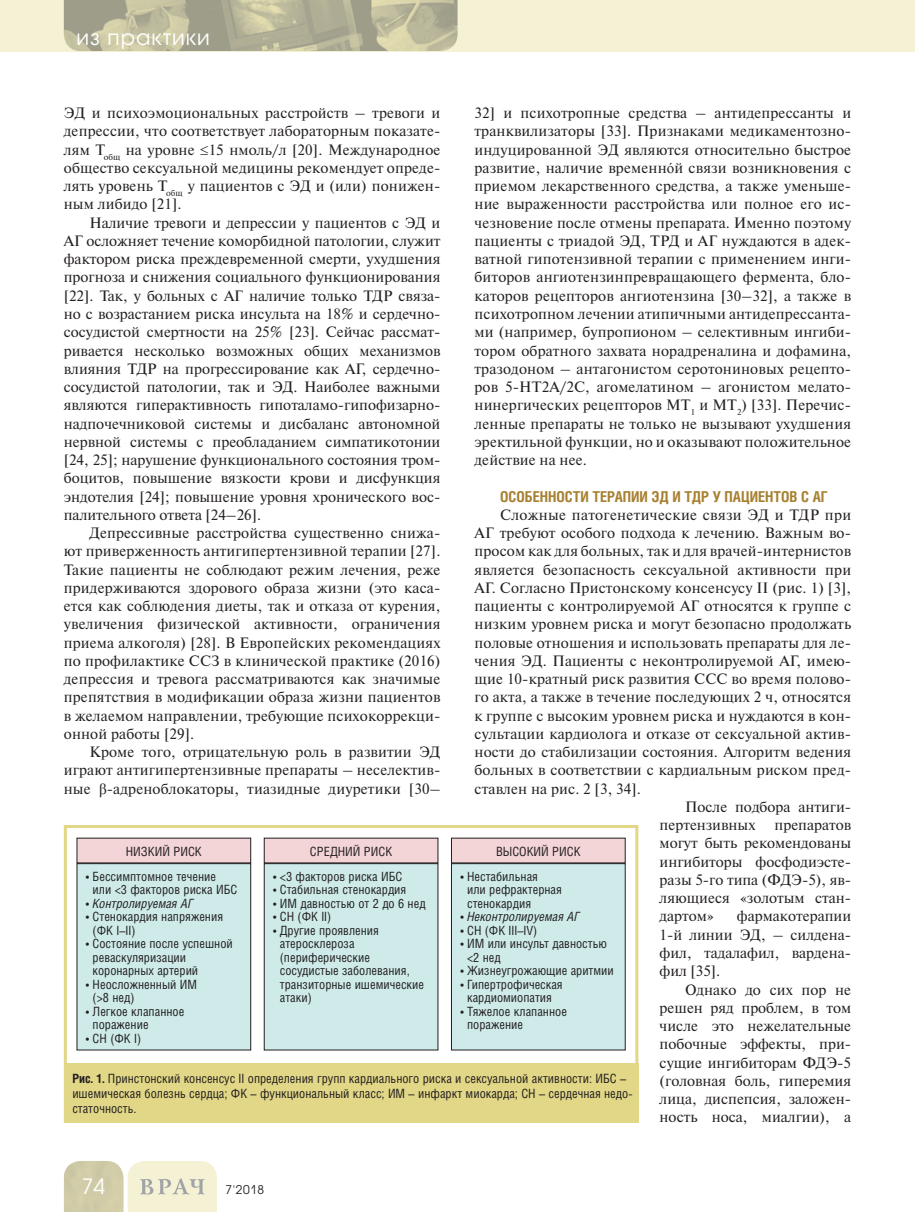
<style>
.page{position:relative;width:915px;height:1212px;background:#fff}
.page>*{position:absolute;margin:0;border:0;box-sizing:border-box;transform-origin:0 0}
.t1{font:21px "Avant Garde Gothic C";letter-spacing:.05em;color:#fff}
.t2{font:15px/18.3px "Newton C";letter-spacing:.01em;color:#231f20;text-align:justify}
.t3{font:700 15px "Helios Cond";color:#a78131}
.t4{font:12.75px/13.5px "Helios Cond";color:#231f20}
.t5{font:italic 12.75px "Helios Cond";color:#231f20}
.t6{font:12px "Avant Garde Gothic C";color:#231f20}
.s1{font-family:"Times New Roman"}
.s2{font-style:normal}
.s3{font-weight:700}
</style>
<div class="page">
<div style="left:0;top:0;width:914px;height:51px;background:#f5f1d5"></div>
<svg style="left:64px;top:1161px;width:153px;height:51px;background:#e3e0c3"></svg>
<img style="left:64px;top:0;width:393px;height:51px">
<div style="left:64px;top:825px;width:574px;height:298px;border:3px solid #e1d786"></div>
<div style="left:64px;top:1063px;width:574px;height:60px;background:#e1d786"></div>
<div style="left:77px;top:864px;width:173px;height:186px;background:#ceebea"></div>
<div style="left:77px;top:863px;width:174px;height:187px;border:1px solid #231f20"></div>
<div style="left:264px;top:864px;width:174px;height:186px;background:#ceebea"></div>
<div style="left:264px;top:863px;width:174px;height:187px;border:1px solid #231f20"></div>
<div style="left:451px;top:864px;width:174px;height:186px;background:#ceebea"></div>
<div style="left:451px;top:863px;width:174px;height:187px;border:1px solid #231f20"></div>
<div style="left:77px;top:838px;width:173px;height:25px;background:#f3d4d7"></div>
<div style="left:264px;top:838px;width:174px;height:25px;background:#f3d4d7"></div>
<div style="left:451px;top:838px;width:174px;height:25px;background:#f3d4d7"></div>
<h1 class="t1" style="left:77px;top:27px;width:135px">из практики</h1>
<p class="t2" style="left:64px;top:105px;width:378px">ЭД и психоэмоциональных расстройств – тревоги и депрессии, что соответствует лабораторным показате&shy;лям Т<sub>общ</sub> на уровне ≤15 нмоль/л [20]. Международное общество сексуальной медицины рекомендует опреде&shy;лять уровень Т<sub>общ</sub> у пациентов с ЭД и (или) понижен&shy;ным либидо [21].</p>
<p class="t2" style="left:64px;top:215px;width:378px;text-indent:26px">Наличие тревоги и депрессии у пациентов с ЭД и АГ осложняет течение коморбидной патологии, служит фактором риска преждевременной смерти, ухудшения прогноза и снижения социального функционирования [22]. Так, у больных с АГ наличие только ТДР связа&shy;но с возрастанием риска инсульта на 18% и сердечно&shy;сосудистой смертности на 25% [23]. Сейчас рассмат&shy;ривается несколько возможных общих механизмов влияния ТДР на прогрессирование как АГ, сердечно&shy;сосудистой патологии, так и ЭД. Наиболее важными являются гиперактивность гипоталамо-гипофизарно&shy;надпочечниковой системы и дисбаланс автономной нервной системы с преобладанием симпатикотонии [24, 25]; нарушение функционального состояния тром&shy;боцитов, повышение вязкости крови и дисфункция эндотелия [24]; повышение уровня хронического вос&shy;палительного ответа [24–26].</p>
<p class="t2" style="left:64px;top:525px;width:378px;text-indent:26px">Депрессивные расстройства существенно снижа&shy;ют приверженность антигипертензивной терапии [27].<br>Такие пациенты не соблюдают режим лечения, реже придерживаются здорового образа жизни (это каса&shy;ется как соблюдения диеты, так и отказа от курения, увеличения физической активности, ограничения приема алкоголя) [28]. В Европейских рекомендациях по профилактике ССЗ в клинической практике (2016) депрессия и тревога рассматриваются как значимые препятствия в модификации образа жизни пациентов в желаемом направлении, требующие психокоррекци&shy;онной работы [29].</p>
<p class="t2" style="left:64px;top:744px;width:378px;text-indent:26px">Кроме того, отрицательную роль в развитии ЭД играют антигипертензивные препараты – неселектив&shy;ные <span class="s1">β</span>-адреноблокаторы, тиазидные диуретики [30–</p>
<p class="t2" style="left:474px;top:105px;width:378px">32] и психотропные средства – антидепрессанты и транквилизаторы [33]. Признаками медикаментозно&shy;индуцированной ЭД являются относительно быстрое развитие, наличие временн<span class="s1">ó</span>й связи возникновения с приемом лекарственного средства, а также уменьше&shy;ние выраженности расстройства или полное его ис&shy;чезновение после отмены препарата. Именно поэтому пациенты с триадой ЭД, ТРД и АГ нуждаются в адек&shy;ватной гипотензивной терапии с применением инги&shy;биторов ангиотензинпревращающего фермента, бло&shy;каторов рецепторов ангиотензина [30–32], а также в психотропном лечении атипичными антидепрессанта&shy;ми (например, бупропионом – селективным ингиби&shy;тором обратного захвата норадреналина и дофамина, тразодоном – антагонистом серотониновых рецепто&shy;ров 5-HT2A/2C, агомелатином – агонистом мелато&shy;нинергических рецепторов MT<sub>1</sub> и MT<sub>2</sub>) [33]. Перечис&shy;ленные препараты не только не вызывают ухудшения эректильной функции, но и оказывают положительное действие на нее.</p>
<p class="t3" style="left:500px;top:490px;width:329px">ОСОБЕННОСТИ ТЕРАПИИ ЭД И ТДР У ПАЦИЕНТОВ С АГ</p>
<p class="t2" style="left:500px;top:507px;width:352px">Сложные патогенетические связи ЭД и ТДР при</p>
<p class="t2" style="left:474px;top:525px;width:378px">АГ требуют особого подхода к лечению. Важным во-</p>
<p class="t2" style="left:474px;top:544px;width:378px">просом как для больных, так и для врачей-интернистов</p>
<p class="t2" style="left:474px;top:562px;width:378px">является безопасность сексуальной активности при</p>
<p class="t2" style="left:474px;top:580px;width:378px">АГ. Согласно Пристонскому консенсусу II (рис. 1) [3],</p>
<p class="t2" style="left:474px;top:598px;width:378px">пациенты с контролируемой АГ относятся к группе с</p>
<p class="t2" style="left:474px;top:617px;width:378px">низким уровнем риска и могут безопасно продолжать</p>
<p class="t2" style="left:474px;top:635px;width:378px">половые отношения и использовать препараты для ле-</p>
<p class="t2" style="left:474px;top:653px;width:378px">чения ЭД. Пациенты с неконтролируемой АГ, имею-</p>
<p class="t2" style="left:474px;top:671px;width:378px">щие 10-кратный риск развития ССС во время полово-</p>
<p class="t2" style="left:474px;top:690px;width:378px">го акта, а также в течение последующих 2 ч, относятся</p>
<p class="t2" style="left:474px;top:708px;width:378px">к группе с высоким уровнем риска и нуждаются в кон-</p>
<p class="t2" style="left:474px;top:726px;width:378px">сультации кардиолога и отказе от сексуальной актив-</p>
<p class="t2" style="left:474px;top:744px;width:378px">ности до стабилизации состояния. Алгоритм ведения</p>
<p class="t2" style="left:474px;top:763px;width:378px">больных в соответствии с кардиальным риском пред-</p>
<p class="t2" style="left:474px;top:781px;width:168px">ставлен на рис. 2 [3, 34].</p>
<p class="t2" style="left:685px;top:799px;width:167px">После подбора антиги-</p>
<p class="t2" style="left:659px;top:817px;width:97px">пертензивных</p>
<p class="t2" style="left:659px;top:817px;width:193px;text-indent:115px">препаратов могут быть рекомендованы ингибиторы фосфодиэсте&shy;разы 5-го типа (ФДЭ-5), яв&shy;ляющиеся «золотым стан&shy;дартом»</p>
<p class="t4" style="left:126px;top:846px;width:77px">НИЗКИЙ РИСК</p>
<p class="t4" style="left:310px;top:846px;width:84px">СРЕДНИЙ РИСК</p>
<p class="t4" style="left:496px;top:846px;width:86px">ВЫСОКИЙ РИСК</p>
<p class="t4" style="left:273px;top:871px;width:131px">• &lt;3 факторов риска ИБС</p>
<p class="t4" style="left:273px;top:884px;width:135px">• Стабильная стенокардия</p>
<p class="t4" style="left:273px;top:898px;width:154px">• ИМ давностью от 2 до 6 нед</p>
<p class="t4" style="left:273px;top:911px;width:60px">• СН (ФК II)</p>
<p class="t4" style="left:280px;top:925px;width:146px;text-indent:-7px">• Другие проявления атеросклероза (периферические сосудистые заболевания, транзиторные ишемические атаки)</p>
<p class="t4" style="left:93px;top:871px;width:146px;text-indent:-7px">• Бессимптомное течение или &lt;3 факторов риска ИБС</p>
<p class="t5" style="left:86px;top:898px;width:109px"><span class="s2">•</span> Контролируемая АГ</p>
<p class="t4" style="left:93px;top:911px;width:132px;text-indent:-7px">• Стенокардия напряжения (ФК I–II)</p>
<p class="t4" style="left:93px;top:938px;width:142px;text-indent:-7px">• Состояние после успешной реваскуляризации коронарных артерий</p>
<p class="t4" style="left:93px;top:979px;width:106px;text-indent:-7px">• Неосложненный ИМ (&gt;8 нед)</p>
<p class="t4" style="left:93px;top:1006px;width:93px;text-indent:-7px">• Легкое клапанное поражение</p>
<p class="t4" style="left:86px;top:1033px;width:57px">• СН (ФК I)</p>
<p class="t4" style="left:467px;top:871px;width:96px;text-indent:-7px">• Нестабильная<br>или рефрактерная стенокардия</p>
<p class="t5" style="left:460px;top:912px;width:121px"><span class="s2">•</span> Неконтролируемая АГ</p>
<p class="t4" style="left:460px;top:925px;width:78px">• СН (ФК III–IV)</p>
<p class="t4" style="left:467px;top:938px;width:141px;text-indent:-7px">• ИМ или инсульт давностью &lt;2 нед</p>
<p class="t4" style="left:460px;top:965px;width:155px">• Жизнеугрожающие аритмии</p>
<p class="t4" style="left:460px;top:979px;width:104px;text-align:center">• Гипертрофическая кардиомиопатия</p>
<p class="t4" style="left:467px;top:1006px;width:101px;text-indent:-7px">• Тяжелое клапанное поражение</p>
<p class="t2" style="left:659px;top:909px;width:193px;text-indent:77px">фармакотерапии 1-й линии ЭД, – силдена&shy;фил, тадалафил, вардена&shy;фил [35].</p>
<p class="t2" style="left:659px;top:982px;width:193px;text-indent:26px">Однако до сих пор не решен ряд проблем, в том числе это нежелательные побочные эффекты, при&shy;сущие ингибиторам ФДЭ-5 (головная боль, гиперемия лица, диспепсия, заложен&shy;ность носа, миалгии), а</p>
<p class="t4" style="left:72px;top:1072px;width:561px;line-height:15.3px"><span class="s3">Рис. 1.</span> Принстонский консенсус II определения групп кардиального риска и сексуальной активности: ИБС – ишемическая болезнь сердца; ФК – функциональный класс; ИМ – инфаркт миокарда; СН – сердечная недо&shy;статочность.</p>
<h1 class="t1" style="left:82px;top:1177px;width:25px">74</h1>
<p class="t6" style="left:225px;top:1184px;width:40px">7'2018</p>
</div>
